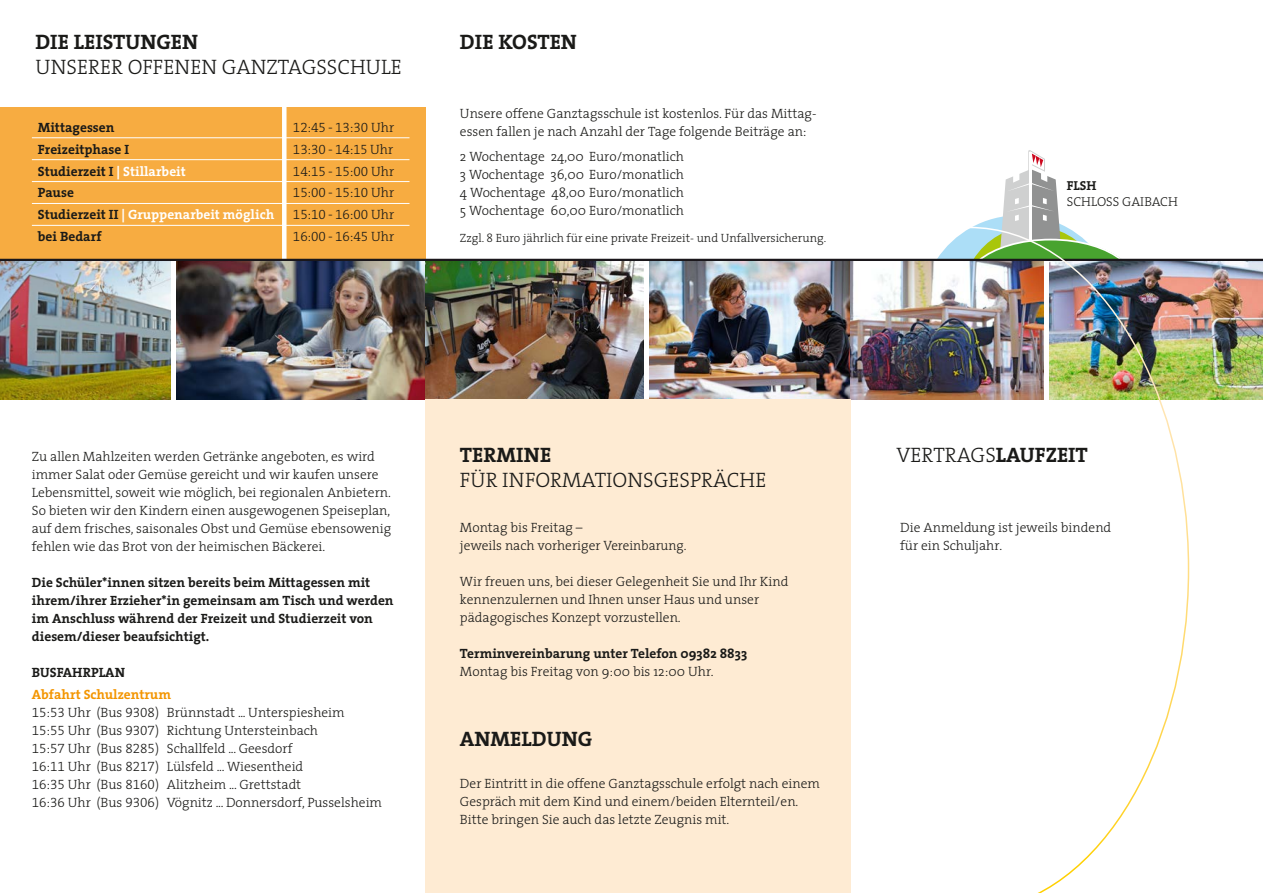
<style>
.page{position:relative;width:1263px;height:893px;background:#fff}
.page>*{position:absolute;margin:0;border:0;box-sizing:border-box;transform-origin:0 0}
.t1{font:300 21px "The Serif";color:#1a1a18}
.t2{font:700 21px "The Serif";color:#1a1a18}
.t3{font:300 13.5px/18px "The Serif";color:#1a1a18}
.t4{font:700 13.5px/18px "The Serif";color:#1a1a18}
.t5{font:13.5px "The Serif Light Expert";color:#1a1a18}
.t6{font:700 13.5px "The Serif";color:#fff}
.t7{font:300 13.05px "The Serif";color:#1a1a18}
.t8{font:700 13.05px "The Serif";color:#1a1a18}
.t9{font:300 12px "The Serif";color:#1a1a18}
.s1{font-family:"The Serif";font-weight:300}
.s2{color:#fff}
.s3{color:#1a1a18}
.s4{font-weight:700;color:#f39500}
.s5{font-family:"The Serif Light Expert";font-weight:400}
.s6{font-weight:700}
</style>
<div class="page">
<svg style="left:936px;top:150px;width:128px;height:109px"></svg>
<img style="left:176px;top:261px;width:468px;height:139px">
<img style="left:648px;top:261px;width:300px;height:139px">
<img style="left:1190px;top:261px;width:73px;height:139px">
<img style="left:0;top:261px;width:171px;height:139px">
<div style="left:0;top:108px;width:425px;height:152px;background:#f7ac41"></div>
<hr style="left:32px;top:137px;width:377px;height:1px;background:#fff">
<hr style="left:32px;top:159px;width:377px;height:1px;background:#fff">
<hr style="left:32px;top:181px;width:377px;height:1px;background:#fff">
<hr style="left:32px;top:203px;width:377px;height:1px;background:#fff">
<hr style="left:32px;top:225px;width:377px;height:1px;background:#fff">
<hr style="left:282px;top:99px;width:4px;height:160px;background:#fff">
<hr style="left:0;top:259px;width:1263px;height:2px;background:#1a171b">
<img style="left:948px;top:226px;width:242px;height:667px">
<div style="left:425px;top:400px;width:425px;height:493px;background:#feebd3"></div>
<h1 class="t2" style="left:35px;top:25px;width:164px">DIE LEISTUNGEN</h1>
<h1 class="t1" style="left:35px;top:50px;width:368px">UNSERER OFFENEN GANZTAGSSCHULE</h1>
<p class="t4" style="left:38px;top:118px;width:78px">Mittagessen</p>
<p class="t5" style="left:293px;top:116px;width:103px">12:45 – 13:30 <span class="s1">Uhr</span></p>
<p class="t4" style="left:38px;top:140px;width:93px">Freizeitphase I</p>
<p class="t5" style="left:293px;top:138px;width:102px">13:30 – 14:15 <span class="s1">Uhr</span></p>
<p class="t4" style="left:38px;top:162px;width:149px">Studierzeit I <span class="s2">| Stillarbeit</span></p>
<p class="t5" style="left:293px;top:160px;width:103px">14:15 – 15:00 <span class="s1">Uhr</span></p>
<p class="t4" style="left:38px;top:184px;width:38px">Pause</p>
<p class="t5" style="left:293px;top:182px;width:103px">15:00 – 15:10 <span class="s1">Uhr</span></p>
<p class="t6" style="left:38px;top:203px;width:238px"><span class="s3">Studierzeit II</span> | Gruppenarbeit möglich</p>
<p class="t5" style="left:293px;top:204px;width:103px">15:10 – 16:00 <span class="s1">Uhr</span></p>
<p class="t4" style="left:38px;top:227px;width:65px">bei Bedarf</p>
<p class="t5" style="left:293px;top:226px;width:103px">16:00 – 16:45 <span class="s1">Uhr</span></p>
<h1 class="t2" style="left:460px;top:25px;width:118px">DIE KOSTEN</h1>
<p class="t3" style="left:460px;top:104px;width:358px">Unsere offene Ganztagsschule ist kostenlos. Für das Mittag&shy;essen fallen je nach Anzahl der Tage folgende Beiträge an:</p>
<p class="t3" style="left:460px;top:147px;width:226px;text-align:justify">2 Wochentage 24,00 Euro/monatlich 3 Wochentage 36,00 Euro/monatlich 4 Wochentage 48,00 Euro/monatlich 5 Wochentage 60,00 Euro/monatlich</p>
<p class="t9" style="left:460px;top:228px;width:368px">Zzgl. 8 Euro jährlich für eine private Freizeit- und Unfallversicherung.</p>
<p class="t8" style="left:1067px;top:175px;width:31px">FLSH</p>
<p class="t7" style="left:1067px;top:191px;width:112px">SCHLOSS GAIBACH</p>
<p class="t3" style="left:32px;top:447px;width:361px">Zu allen Mahlzeiten werden Getränke angeboten, es wird immer Salat oder Gemüse gereicht und wir kaufen unsere Lebensmittel, soweit wie möglich, bei regionalen Anbietern.<br>So bieten wir den Kindern einen ausgewogenen Speiseplan, auf dem frisches, saisonales Obst und Gemüse ebensowenig fehlen wie das Brot von der heimischen Bäckerei.</p>
<p class="t4" style="left:32px;top:573px;width:363px">Die Schüler*innen sitzen bereits beim Mittagessen mit ihrem/ihrer Erzieher*in gemeinsam am Tisch und werden im Anschluss während der Freizeit und Studierzeit von diesem/dieser beaufsichtigt.</p>
<p class="t4" style="left:32px;top:663px;width:95px">BUSFAHRPLAN</p>
<p class="t3" style="left:32px;top:685px;width:352px"><span class="s4">Abfahrt Schulzentrum<br></span><span class="s5">15:53</span> Uhr (Bus <span class="s5">9308</span>) Brünnstadt ... Unterspiesheim<br><span class="s5">15:55</span> Uhr (Bus <span class="s5">9307</span>) Richtung Untersteinbach<br><span class="s5">15:57</span> Uhr (Bus <span class="s5">8285</span>) Schallfeld ... Geesdorf<br><span class="s5">16:11</span> Uhr (Bus <span class="s5">8217</span>) Lülsfeld ... Wiesentheid<br><span class="s5">16:35</span> Uhr (Bus <span class="s5">8160</span>) Alitzheim ... Grettstadt<br><span class="s5">16:36</span> Uhr (Bus <span class="s5">9306</span>) Vögnitz ... Donnersdorf, Pusselsheim</p>
<h1 class="t2" style="left:460px;top:437px;width:93px">TERMINE</h1>
<h1 class="t1" style="left:460px;top:462px;width:308px">FÜR INFORMATIONSGESPRÄCHE</h1>
<p class="t3" style="left:460px;top:518px;width:228px">Montag bis Freitag –<br>jeweils nach vorheriger Vereinbarung.</p>
<p class="t3" style="left:460px;top:572px;width:330px">Wir freuen uns, bei dieser Gelegenheit Sie und Ihr Kind kennenzulernen und Ihnen unser Haus und unser pädagogisches Konzept vorzustellen.</p>
<p class="t4" style="left:460px;top:644px;width:289px">Terminvereinbarung unter Telefon 09382 8833</p>
<p class="t3" style="left:460px;top:662px;width:255px">Montag bis Freitag von 9:00 bis 12:00 Uhr.</p>
<h1 class="t2" style="left:460px;top:721px;width:134px">ANMELDUNG</h1>
<p class="t3" style="left:460px;top:774px;width:361px">Der Eintritt in die offene Ganztagsschule erfolgt nach einem<br>Gespräch mit dem Kind und einem/beiden Elternteil/en.<br>Bitte bringen Sie auch das letzte Zeugnis mit.</p>
<h1 class="t1" style="left:896px;top:437px;width:193px">VERTRAGS<span class="s6">LAUFZEIT</span></h1>
<p class="t3" style="left:900px;top:517px;width:213px">Die Anmeldung ist jeweils bindend für ein Schuljahr.</p>
</div>
